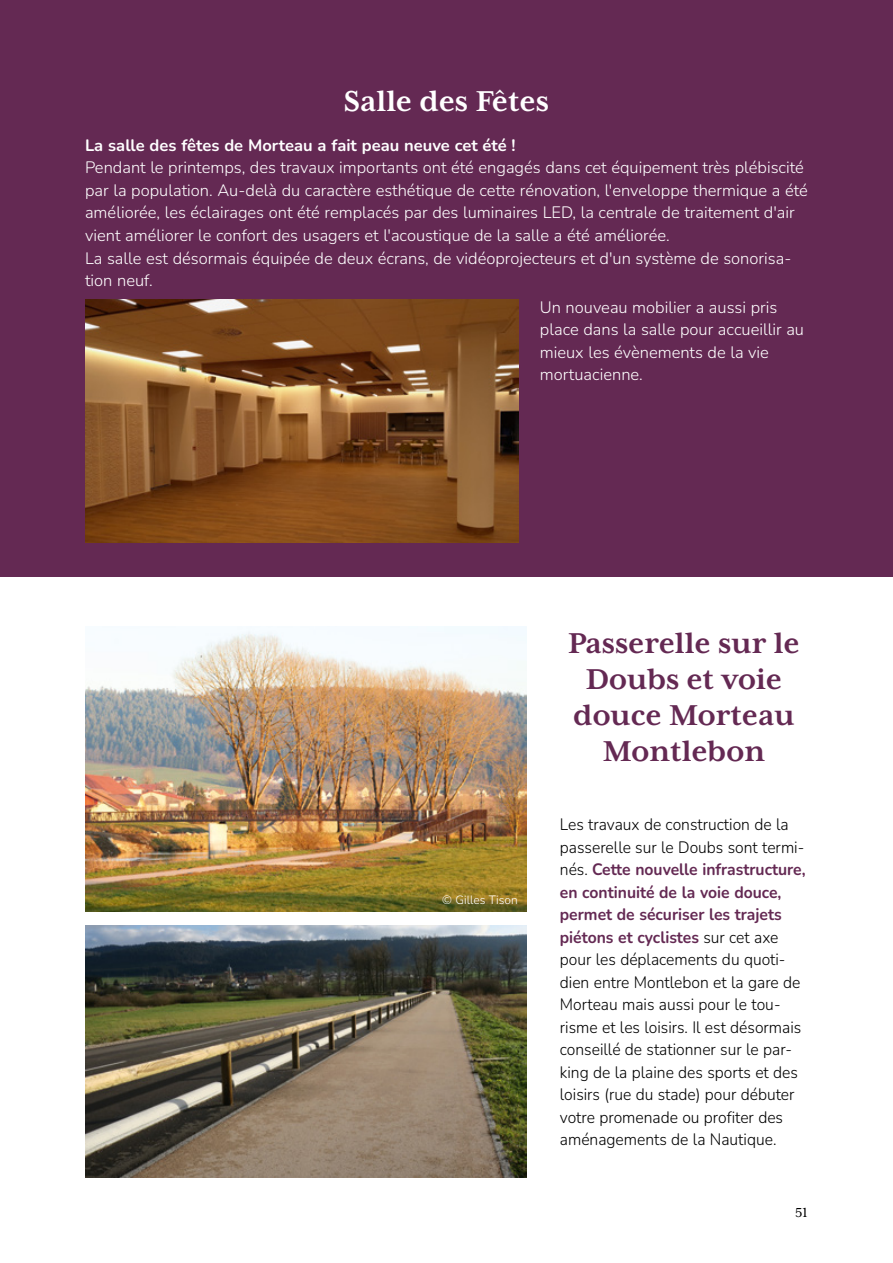
<style>
.page{position:relative;width:893px;height:1263px;background:#fff}
.page>*{position:absolute;margin:0;border:0;box-sizing:border-box;transform-origin:0 0}
.t1{font:700 33px/36px "Mrs Eaves XL Serif OT";color:#642953;text-align:center}
.t2{font:700 33px "Mrs Eaves XL Serif OT";color:#fff}
.t3{font:300 16.5px/22.5px "Nunito";color:#fff}
.t4{font:300 16.5px/22.5px "Nunito";color:#000;scale:.95 1}
.t5{font:700 16.5px "Nunito";color:#fff}
.t6{font:15px "Mrs Eaves XL Serif OT";color:#000}
.t7{font:300 12px "Nunito";color:#fff}
.s1{font-weight:700;color:#642953}
</style>
<div class="page">
<div style="left:0;top:0;width:893px;height:576px;background:#642953"></div>
<img style="left:85px;top:925px;width:441px;height:252px">
<img style="left:85px;top:627px;width:441px;height:284px">
<img style="left:85px;top:300px;width:434px;height:243px">
<h1 class="t2" style="left:344px;top:83px;width:206px">Salle des Fêtes</h1>
<p class="t5" style="left:85px;top:134px;width:432px">La salle des fêtes de Morteau a fait peau neuve cet été !</p>
<p class="t3" style="left:85px;top:156px;width:724px">Pendant le printemps, des travaux importants ont été engagés dans cet équipement très plébiscité par la population. Au-delà du caractère esthétique de cette rénovation, l'enveloppe thermique a été améliorée, les éclairages ont été remplacés par des luminaires LED, la centrale de traitement d'air vient améliorer le confort des usagers et l'acoustique de la salle a été améliorée.<br>La salle est désormais équipée de deux écrans, de vidéoprojecteurs et d'un système de sonorisa&shy;tion neuf.</p>
<p class="t3" style="left:540px;top:295px;width:266px">Un nouveau mobilier a aussi pris place dans la salle pour accueillir au mieux les évènements de la vie mortuacienne.</p>
<p class="t7" style="left:442px;top:891px;width:77px">© Gilles Tison</p>
<h1 class="t1" style="left:568px;top:626px;width:233px">Passerelle sur le<br>Doubs et voie douce Morteau<br>Montlebon</h1>
<p class="t4" style="left:560px;top:812px;width:260px">Les travaux de construction de la passerelle sur le Doubs sont termi&shy;nés. <span class="s1">Cette nouvelle infrastructure, en continuité de la voie douce, permet de sécuriser les trajets piétons et cyclistes</span> sur cet axe pour les déplacements du quoti&shy;dien entre Montlebon et la gare de Morteau mais aussi pour le tou&shy;risme et les loisirs. Il est désormais conseillé de stationner sur le par&shy;king de la plaine des sports et des loisirs (rue du stade) pour débuter votre promenade ou profiter des aménagements de la Nautique.</p>
<p class="t6" style="left:795px;top:1205px;width:14px">51</p>
</div>
